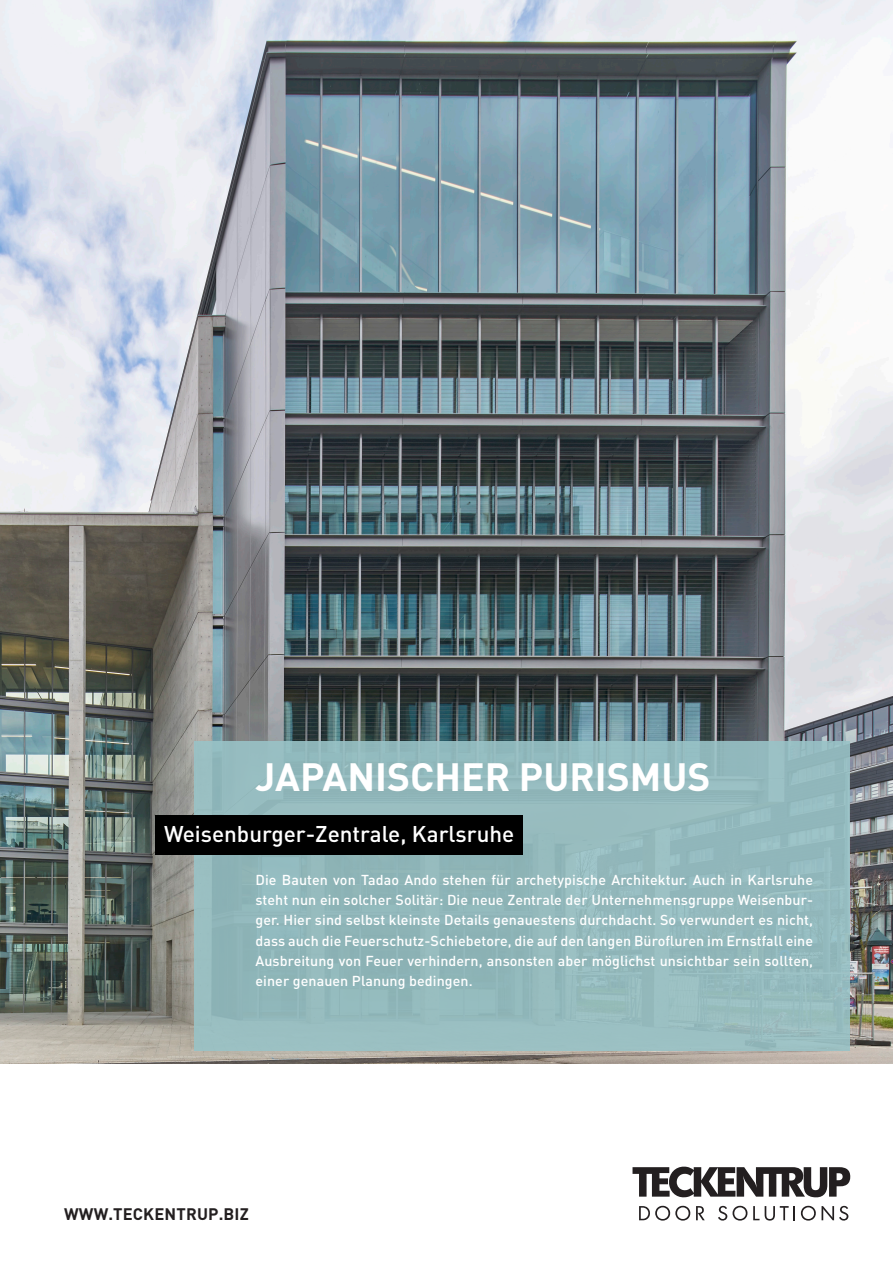
<style>
.page{position:relative;width:893px;height:1263px;background:#fff}
.page>*{position:absolute;margin:0;border:0;box-sizing:border-box;transform-origin:0 0}
.Headline{font:700 39px "DIN Pro";color:#fff}
.Black_Box{font:500 22.5px "DIN Pro";color:#fff}
.Musterelement_www{font:700 16.5px "DIN Pro";letter-spacing:.01em;color:#231f20}
.HL_12_Pt{font:500 14.25px/20.2px "DIN Pro";letter-spacing:.005em;color:#fff;text-align:justify}
</style>
<div class="page">
<img style="left:0;top:0;width:893px;height:1063px">
<div style="left:195px;top:741px;width:655px;height:309px;background:#94babd"></div>
<svg style="left:632px;top:1166px;width:218px;height:32px"></svg>
<svg style="left:639px;top:1205px;width:66px;height:15px"></svg>
<svg style="left:718px;top:1205px;width:41px;height:16px"></svg>
<svg style="left:765px;top:1206px;width:30px;height:14px"></svg>
<svg style="left:801px;top:1205px;width:48px;height:16px"></svg>
<div style="left:156px;top:815px;width:367px;height:39px;background:#000"></div>
<p class="Headline" style="left:256px;top:750px;width:456px">JAPANISCHER PURISMUS</p>
<p class="Black_Box" style="left:164px;top:818px;width:352px">Weisenburger-Zentrale, Karlsruhe</p>
<p class="HL_12_Pt" style="left:255px;top:869px;width:559px">Die Bauten von Tadao Ando stehen für archetypische Architektur. Auch in Karlsruhe steht nun ein solcher Solitär: Die neue Zentrale der Unternehmensgruppe Weisenbur&shy;ger. Hier sind selbst kleinste Details genauestens durchdacht. So verwundert es nicht, dass auch die Feuerschutz-Schiebetore, die auf den langen Bürofluren im Ernstfall eine Ausbreitung von Feuer verhindern, ansonsten aber möglichst unsichtbar sein sollten, einer genauen Planung bedingen.</p>
<p class="Musterelement_www" style="left:64px;top:1202px;width:186px">WWW.TECKENTRUP.BIZ</p>
</div>
